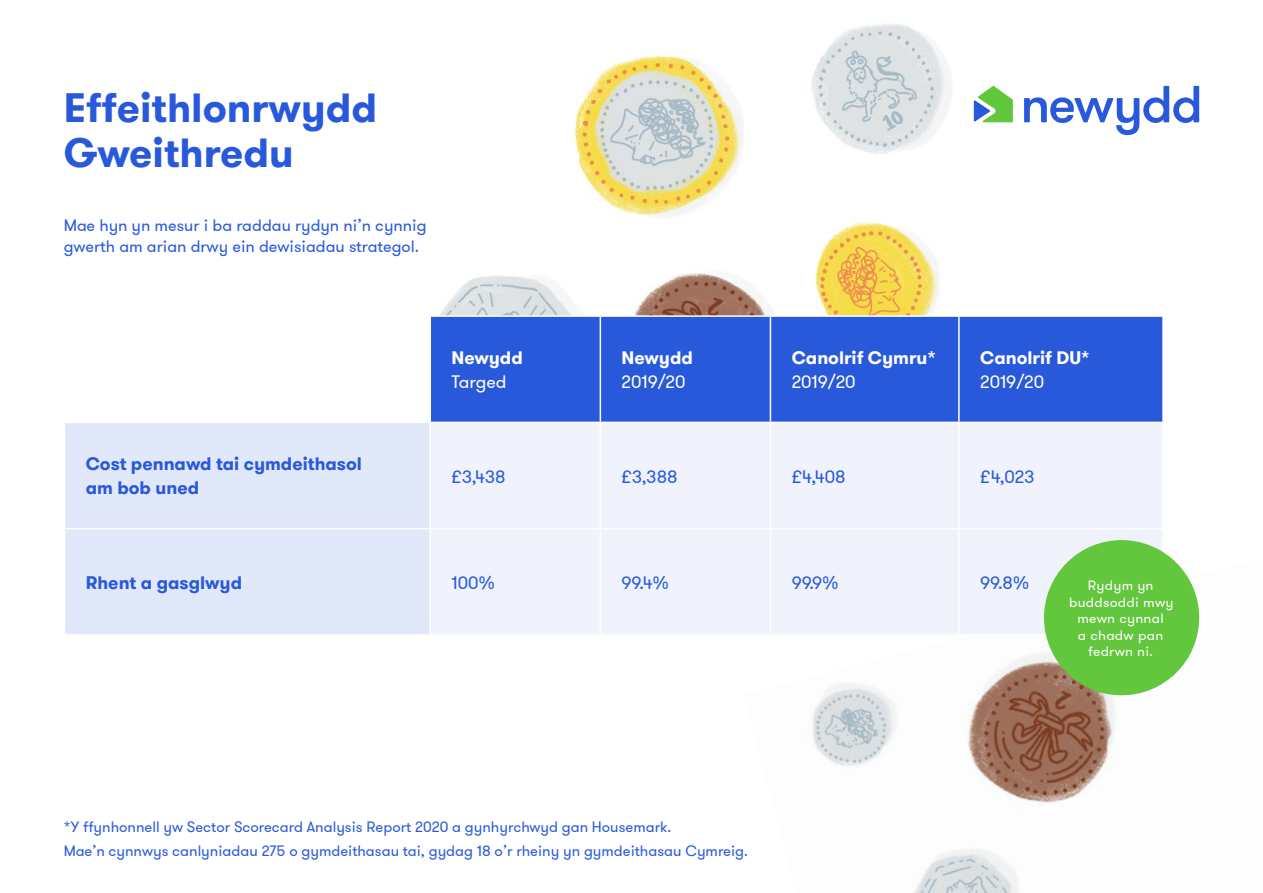
<style>
.page{position:relative;width:1263px;height:893px;background:#fff}
.page>*{position:absolute;margin:0;border:0;box-sizing:border-box;transform-origin:0 0}
.t1{font:700 40.5px/45px "GT Walsheim";color:#2959db}
.t2{font:700 18px/24px "GT Walsheim";color:#2959db}
.t3{font:18px "GT Walsheim";color:#2959db}
.t4{font:700 18px "GT Walsheim";color:#fff}
.t5{font:18px "GT Walsheim";color:#fff}
.t6{font:16.5px/21px "GT Walsheim";color:#2959db}
.t7{font:15px/24px "GT Walsheim";color:#2959db}
.t8{font:13.5px/16.5px "GT Walsheim";letter-spacing:.02em;color:#fff;text-align:center;scale:1.04 1}
</style>
<div class="page">
<img style="left:440px;top:24px;width:551px;height:291px">
<img style="left:812px;top:559px;width:388px;height:334px">
<div style="left:431px;top:317px;width:731px;height:105px;background:#2959db"></div>
<div style="left:65px;top:423px;width:364px;height:211px;background:#e1e8fa"></div>
<div style="left:431px;top:423px;width:731px;height:211px;background:#f0f3fc"></div>
<hr style="left:600px;top:317px;width:1px;height:105px;background:#fff">
<hr style="left:770px;top:317px;width:1px;height:105px;background:#fff">
<hr style="left:958px;top:317px;width:2px;height:105px;background:#fff">
<hr style="left:600px;top:423px;width:1px;height:105px;background:#fff">
<hr style="left:770px;top:423px;width:1px;height:105px;background:#fff">
<hr style="left:958px;top:423px;width:2px;height:105px;background:#fff">
<hr style="left:64px;top:528px;width:366px;height:1px;background:#fff">
<hr style="left:430px;top:528px;width:170px;height:1px;background:#fff">
<hr style="left:600px;top:528px;width:170px;height:1px;background:#fff">
<hr style="left:600px;top:529px;width:1px;height:105px;background:#fff">
<hr style="left:770px;top:528px;width:189px;height:1px;background:#fff">
<hr style="left:770px;top:529px;width:1px;height:105px;background:#fff">
<hr style="left:959px;top:528px;width:205px;height:1px;background:#fff">
<hr style="left:958px;top:529px;width:2px;height:105px;background:#fff">
<hr style="left:770px;top:634px;width:189px;height:2px;background:#fff">
<hr style="left:959px;top:634px;width:205px;height:2px;background:#fff">
<div style="left:1044px;top:540px;width:155px;height:155px;background:#63c73d;border-radius:50%"></div>
<svg style="left:1024px;top:86px;width:175px;height:49px"></svg>
<svg style="left:974px;top:86px;width:39px;height:36px"></svg>
<h1 class="t1" style="left:64px;top:86px;width:315px">Effeithlonrwydd<br>Gweithredu</h1>
<p class="t6" style="left:64px;top:214px;width:364px">Mae hyn yn mesur i ba raddau rydyn ni’n cynnig gwerth am arian drwy ein dewisiadau strategol.</p>
<p class="t2" style="left:86px;top:452px;width:278px">Cost pennawd tai cymdeithasol am bob uned</p>
<p class="t4" style="left:451px;top:346px;width:73px">Newydd</p>
<p class="t5" style="left:451px;top:370px;width:57px">Targed</p>
<p class="t4" style="left:622px;top:346px;width:73px">Newydd</p>
<p class="t5" style="left:622px;top:370px;width:65px">2019/20</p>
<p class="t4" style="left:792px;top:346px;width:146px">Canolrif Cymru*</p>
<p class="t5" style="left:792px;top:370px;width:65px">2019/20</p>
<p class="t4" style="left:980px;top:346px;width:111px">Canolrif DU*</p>
<p class="t5" style="left:980px;top:370px;width:65px">2019/20</p>
<p class="t3" style="left:451px;top:465px;width:56px">£3,438</p>
<p class="t3" style="left:622px;top:465px;width:57px">£3,388</p>
<p class="t3" style="left:792px;top:465px;width:55px">£4,408</p>
<p class="t3" style="left:980px;top:465px;width:56px">£4,023</p>
<p class="t2" style="left:86px;top:570px;width:158px">Rhent a gasglwyd</p>
<p class="t3" style="left:451px;top:571px;width:45px">100%</p>
<p class="t3" style="left:622px;top:571px;width:49px">99.4%</p>
<p class="t3" style="left:792px;top:571px;width:49px">99.9%</p>
<p class="t3" style="left:980px;top:571px;width:51px">99.8%</p>
<p class="t8" style="left:1069px;top:577px;width:102px">Rydym yn buddsoddi mwy mewn cynnal<br>a chadw pan fedrwn ni.</p>
<p class="t7" style="left:64px;top:814px;width:686px">*Y ffynhonnell yw Sector Scorecard Analysis Report 2020 a gynhyrchwyd gan Housemark.<br>Mae’n cynnwys canlyniadau 275 o gymdeithasau tai, gydag 18 o’r rheiny yn gymdeithasau Cymreig.</p>
</div>
